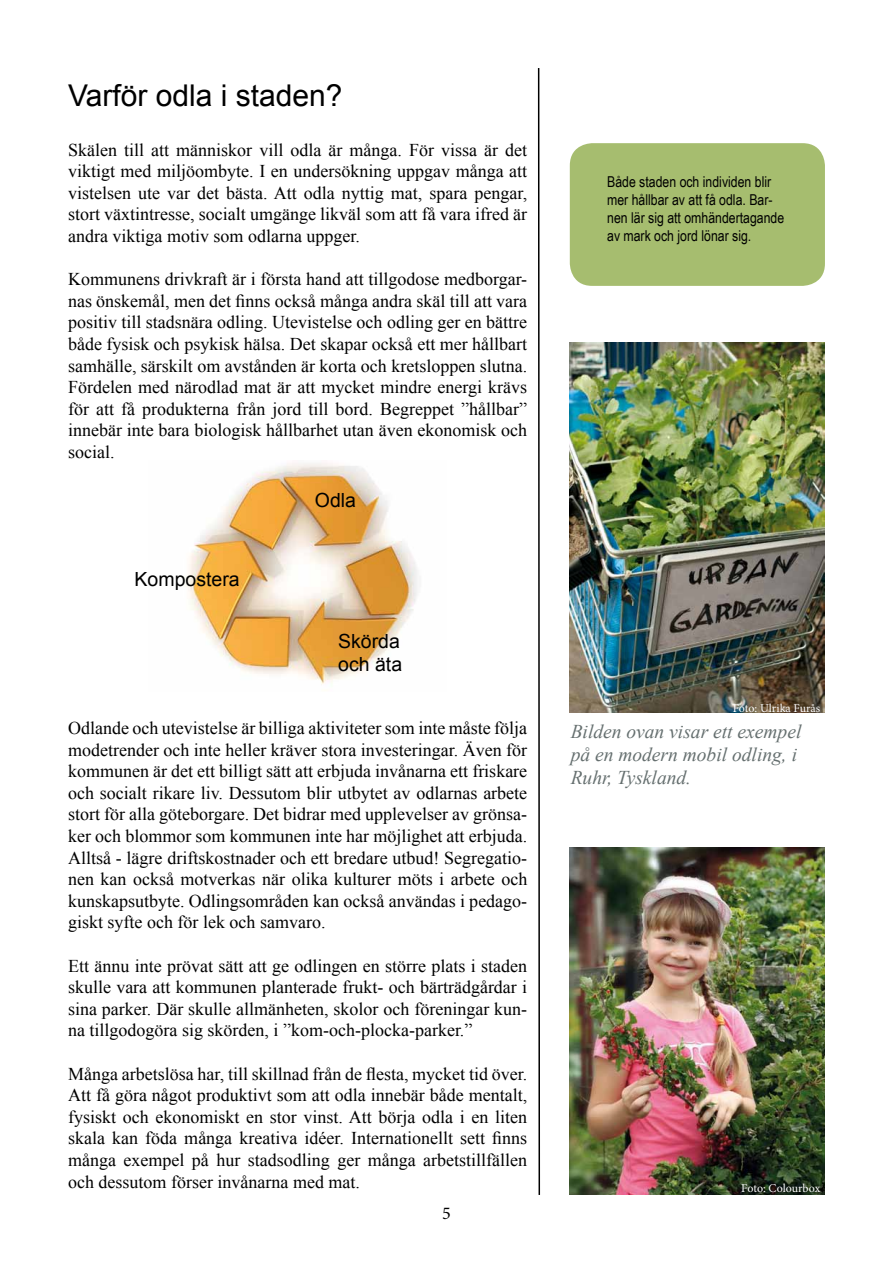
<style>
.page{position:relative;width:893px;height:1263px;background:#fff}
.page>*{position:absolute;margin:0;border:0;box-sizing:border-box;transform-origin:0 0}
.t1{font:30px "Arial";color:#000}
.t2{font:italic 19.5px/23.4px "Times New Roman";color:#656f6f}
.t3{font:19.5px/23.4px "Arial";color:#000}
.t4{font:18px/21.6px "Times New Roman";color:#000;text-align:justify}
.t5{font:18px "Minion Pro";color:#000}
.t6{font:15px/18px "Arial Narrow";color:#000}
.t7{font:12px "Minion Pro";letter-spacing:-.005em;color:#fff}
</style>
<div class="page">
<div style="left:570px;top:143px;width:255px;height:143px;background:#a6bd6f;border-radius:22px"></div>
<img style="left:187px;top:463px;width:230px;height:222px">
<img style="left:570px;top:848px;width:255px;height:347px">
<svg style="left:537px;top:68px;width:4px;height:1127px"></svg>
<img style="left:570px;top:342px;width:255px;height:371px">
<h1 class="t1" style="left:68px;top:76px;width:276px">Varför odla i staden?</h1>
<p class="t4" style="left:68px;top:139px;width:461px">Skälen till att människor vill odla är många. För vissa är det viktigt med miljöombyte. I en undersökning uppgav många att vistelsen ute var det bästa. Att odla nyttig mat, spara pengar, stort växtintresse, socialt umgänge likväl som att få vara ifred är andra viktiga motiv som odlarna uppger.</p>
<p class="t4" style="left:68px;top:268px;width:461px">Kommunens drivkraft är i första hand att tillgodose medborgar&shy;nas önskemål, men det finns också många andra skäl till att vara positiv till stadsnära odling. Utevistelse och odling ger en bättre både fysisk och psykisk hälsa. Det skapar också ett mer hållbart samhälle, särskilt om avstånden är korta och kretsloppen slutna.<br>Fördelen med närodlad mat är att mycket mindre energi krävs för att få produkterna från jord till bord. Begreppet ”hållbar” innebär inte bara biologisk hållbarhet utan även ekonomisk och social.</p>
<p class="t3" style="left:135px;top:568px;width:107px">Kompostera</p>
<p class="t3" style="left:315px;top:488px;width:43px">Odla</p>
<p class="t3" style="left:338px;top:629px;width:65px">Skörda och äta</p>
<p class="t4" style="left:68px;top:717px;width:461px">Odlande och utevistelse är billiga aktiviteter som inte måste följa modetrender och inte heller kräver stora investeringar. Även för kommunen är det ett billigt sätt att erbjuda invånarna ett friskare och socialt rikare liv. Dessutom blir utbytet av odlarnas arbete stort för alla göteborgare. Det bidrar med upplevelser av grönsa&shy;ker och blommor som kommunen inte har möjlighet att erbjuda.<br>Alltså - lägre driftskostnader och ett bredare utbud! Segregatio&shy;nen kan också motverkas när olika kulturer möts i arbete och kunskapsutbyte. Odlingsområden kan också användas i pedago&shy;giskt syfte och för lek och samvaro.</p>
<p class="t4" style="left:68px;top:954px;width:461px">Ett ännu inte prövat sätt att ge odlingen en större plats i staden skulle vara att kommunen planterade frukt- och bärträdgårdar i sina parker. Där skulle allmänheten, skolor och föreningar kun&shy;na tillgodogöra sig skörden, i ”kom-och-plocka-parker.”</p>
<p class="t4" style="left:68px;top:1062px;width:461px">Många arbetslösa har, till skillnad från de flesta, mycket tid över.<br>Att få göra något produktivt som att odla innebär både mentalt, fysiskt och ekonomiskt en stor vinst. Att börja odla i en liten skala kan föda många kreativa idéer. Internationellt sett finns många exempel på hur stadsodling ger många arbetstillfällen och dessutom förser invånarna med mat.</p>
<p class="t5" style="left:442px;top:1201px;width:10px">5</p>
<p class="t6" style="left:607px;top:172px;width:179px">Både staden och individen blir mer hållbar av att få odla. Bar&shy;nen lär sig att omhändertagande av mark och jord lönar sig.</p>
<p class="t7" style="left:733px;top:700px;width:89px">Foto: Ulrika Furås</p>
<p class="t2" style="left:571px;top:719px;width:232px">Bilden ovan visar ett exempel på en modern mobil odling, i<br>Ruhr, Tyskland.</p>
<p class="t7" style="left:741px;top:1180px;width:81px">Foto: Colourbox</p>
</div>
